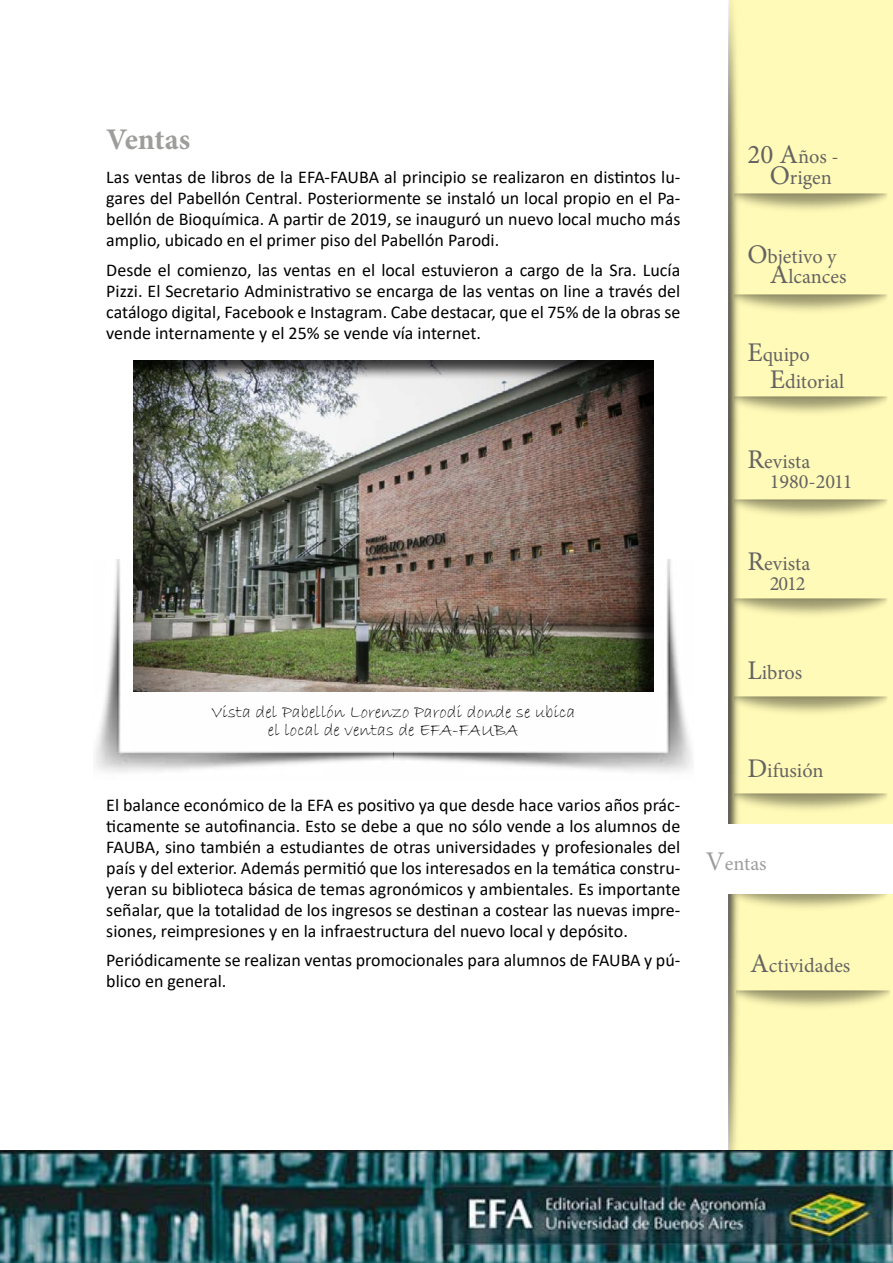
<style>
.page{position:relative;width:893px;height:1263px;background:#fff}
.page>*{position:absolute;margin:0;border:0;box-sizing:border-box;transform-origin:0 0}
.t1{font:700 30px "Minion Pro";letter-spacing:-.005em;color:#9d9d9c}
.t2{font:20.25px/20.2px "Minion Pro";color:#646363}
.t3{font:20.25px "Minion Pro";color:#9d9d9c}
.t4{font:18px/21px "Calibri";color:#000;text-align:justify}
.t5{font:18px/18px "Bradley Hand ITC";color:#000;text-align:center}
.s1{font-size:27px}
</style>
<div class="page">
<div style="left:729px;top:0;width:164px;height:1263px;background:#fffab7"></div>
<img style="left:728px;top:0;width:17px;height:1151px">
<img style="left:0;top:1151px;width:893px;height:112px">
<div style="left:701px;top:825px;width:192px;height:69px;background:#fff"></div>
<img style="left:95px;top:559px;width:597px;height:213px">
<div style="left:121px;top:348px;width:545px;height:344px;background:#000;opacity:.75"></div>
<h1 class="t1" style="left:106px;top:119px;width:85px">Ventas</h1>
<p class="t4" style="left:106px;top:166px;width:576px">Las ventas de libros de la EFA-FAUBA al principio se realizaron en distintos lu&shy;gares del Pabellón Central. Posteriormente se instaló un local propio en el Pa&shy;bellón de Bioquímica. A partir de 2019, se inauguró un nuevo local mucho más amplio, ubicado en el primer piso del Pabellón Parodi.</p>
<p class="t4" style="left:106px;top:259px;width:576px">Desde el comienzo, las ventas en el local estuvieron a cargo de la Sra. Lucía Pizzi. El Secretario Administrativo se encarga de las ventas on line a través del catálogo digital, Facebook e Instagram. Cabe destacar, que el 75% de la obras se vende internamente y el 25% se vende vía internet.</p>
<p class="t2" style="left:770px;top:147px;width:70px;text-indent:-22px"><span class="s1">20 A</span>ños -<br><span class="s1">O</span>rigen</p>
<p class="t2" style="left:770px;top:247px;width:78px;text-indent:-22px"><span class="s1">O</span>bjetivo y<br><span class="s1">A</span>lcances</p>
<p class="t2" style="left:770px;top:341px;width:76px;line-height:27px;text-indent:-22px"><span class="s1">E</span>quipo<br><span class="s1">E</span>ditorial</p>
<p class="t2" style="left:770px;top:451px;width:84px;text-indent:-22px"><span class="s1">R</span>evista<br>1980-2011</p>
<p class="t2" style="left:747px;top:554px;width:64px;text-align:right"><span class="s1">R</span>evista<br>2012</p>
<p class="t5" style="left:211px;top:703px;width:366px">Vista del Pabellón Lorenzo Parodi donde se ubica el local de ventas de EFA-FAUBA</p>
<p class="t4" style="left:106px;top:794px;width:576px">El balance económico de la EFA es positivo ya que desde hace varios años prác&shy;ticamente se autofinancia. Esto se debe a que no sólo vende a los alumnos de FAUBA, sino también a estudiantes de otras universidades y profesionales del país y del exterior. Además permitió que los interesados en la temática constru&shy;yeran su biblioteca básica de temas agronómicos y ambientales. Es importante señalar, que la totalidad de los ingresos se destinan a costear las nuevas impre&shy;siones, reimpresiones y en la infraestructura del nuevo local y depósito.</p>
<p class="t4" style="left:106px;top:949px;width:576px">Periódicamente se realizan ventas promocionales para alumnos de FAUBA y pú&shy;blico en general.</p>
<p class="t2" style="left:747px;top:662px;width:56px"><span class="s1">L</span>ibros</p>
<p class="t2" style="left:747px;top:761px;width:78px"><span class="s1">D</span>ifusión</p>
<p class="t3" style="left:706px;top:850px;width:62px"><span class="s1">V</span>entas</p>
<p class="t2" style="left:750px;top:956px;width:102px"><span class="s1">A</span>ctividades</p>
</div>
